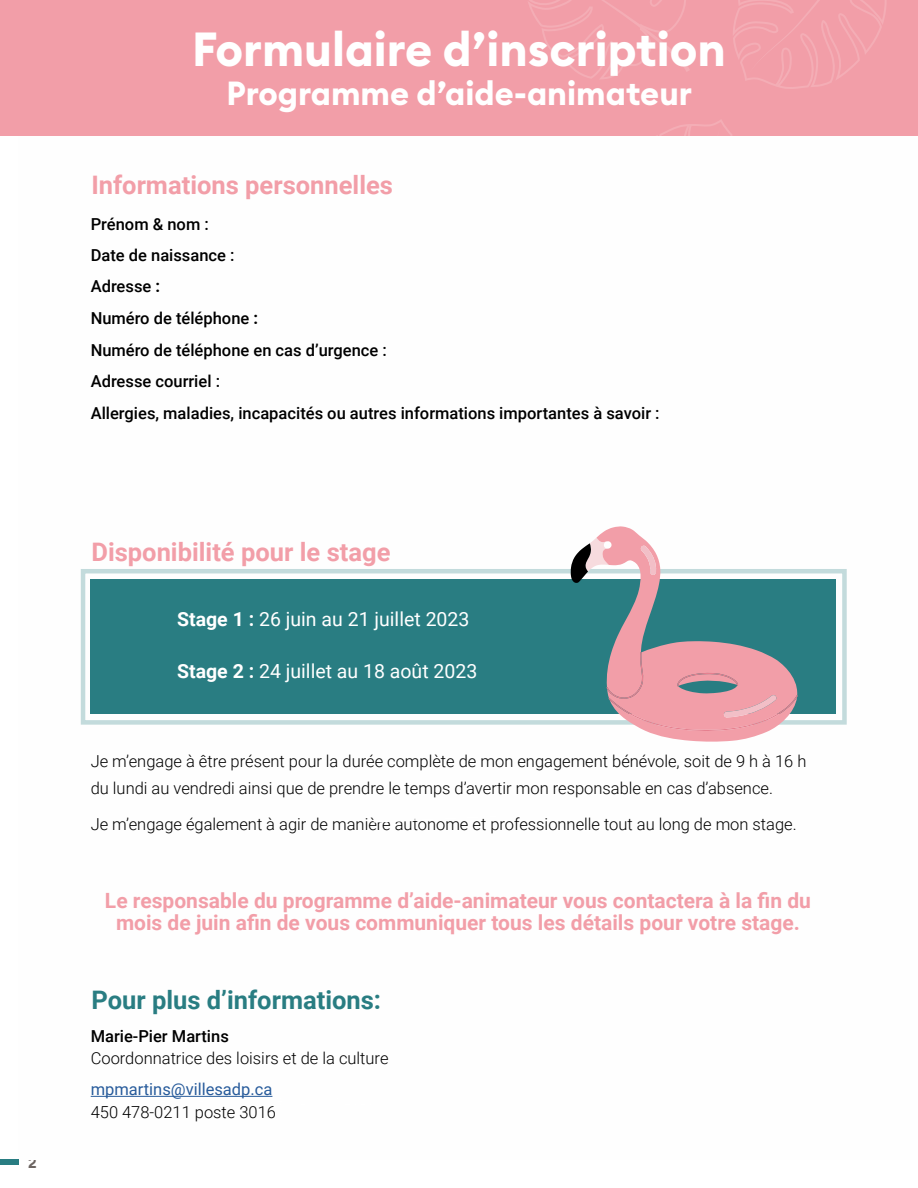
<style>
.page{position:relative;width:918px;height:1188px;background:#fff}
.page>*{position:absolute;margin:0;border:0;box-sizing:border-box;transform-origin:0 0}
.t1{font:700 47.1px "Euclid Circular B";color:#fff}
.t2{font:700 33px "Euclid Circular B";color:#fff}
.t3{font:700 25.5px "Roboto";color:#f29ea8}
.t4{font:700 25.5px "Roboto";color:#297d82}
.t5{font:700 21px/22.5px "Roboto";color:#f29ea8;text-align:center}
.t6{font:19.5px "Roboto";color:#fff}
.t7{font:300 16.5px/27px "Roboto";color:#000}
.t8{font:500 16.5px/31.7px "Roboto";color:#000}
.t9{font:16.5px "Roboto";color:#275b9b}
.t10{font:600 15px "Euclid Circular B";color:#6c6461}
.s1{font-weight:700}
</style>
<div class="page">
<div style="left:0;top:0;width:918px;height:135px;background:#f29ea8"></div>
<svg style="left:528px;top:0;width:162px;height:79px"></svg>
<svg style="left:610px;top:120px;width:148px;height:16px"></svg>
<svg style="left:733px;top:0;width:153px;height:89px"></svg>
<div style="left:91px;top:580px;width:745px;height:134px;background:#297d82"></div>
<div style="left:0;top:1159px;width:19px;height:5px;background:#297d82"></div>
<div style="left:81px;top:569px;width:766px;height:156px;border:4px solid #c3dbdc"></div>
<svg style="left:571px;top:526px;width:227px;height:216px"></svg>
<hr style="left:91px;top:1096px;width:181px;height:1px;background:#275b9b">
<p class="t10" style="left:28px;top:1153px;width:10px">2</p>
<h1 class="t1" style="left:192px;top:19px;width:535px">Formulaire d’inscription</h1>
<h2 class="t2" style="left:227px;top:72px;width:467px">Programme d’aide-animateur</h2>
<h3 class="t3" style="left:91px;top:167px;width:303px">Informations personnelles</h3>
<p class="t8" style="left:91px;top:207px;width:570px">Prénom &amp; nom :<br>Date de naissance :<br>Adresse <span class="s1">:<br></span>Numéro de téléphone <span class="s1">:<br></span>Numéro de téléphone en cas d’urgence :<br>Adresse courriel :<br>Allergies, maladies, incapacités ou autres informations importantes à savoir :</p>
<h3 class="t3" style="left:91px;top:534px;width:300px">Disponibilité pour le stage</h3>
<p class="t6" style="left:177px;top:606px;width:294px"><span class="s1">Stage 1 :</span> 26 juin au 21 juillet 2023</p>
<p class="t6" style="left:177px;top:658px;width:302px"><span class="s1">Stage 2 :</span> 24 juillet au 18 août 2023</p>
<p class="t7" style="left:91px;top:747px;width:717px">Je m’engage à être présent pour la durée complète de mon engagement bénévole, soit de 9 h à 16 h du lundi au vendredi ainsi que de prendre le temps d’avertir mon responsable en cas d’absence.</p>
<p class="t7" style="left:91px;top:810px;width:708px">Je m’engage également à agir de manière autonome et professionnelle tout au long de mon stage.</p>
<p class="t5" style="left:105px;top:888px;width:707px">Le responsable du programme d’aide-animateur vous contactera à la fin du mois de juin afin de vous communiquer tous les détails pour votre stage.</p>
<h3 class="t4" style="left:91px;top:982px;width:291px">Pour plus d’informations:</h3>
<p class="t8" style="left:91px;top:1019px;width:140px">Marie-Pier Martins</p>
<p class="t7" style="left:91px;top:1044px;width:299px">Coordonnatrice des loisirs et de la culture</p>
<p class="t9" style="left:91px;top:1078px;width:183px">mpmartins@villesadp.ca</p>
<p class="t7" style="left:91px;top:1098px;width:187px">450 478-0211 poste 3016</p>
</div>
